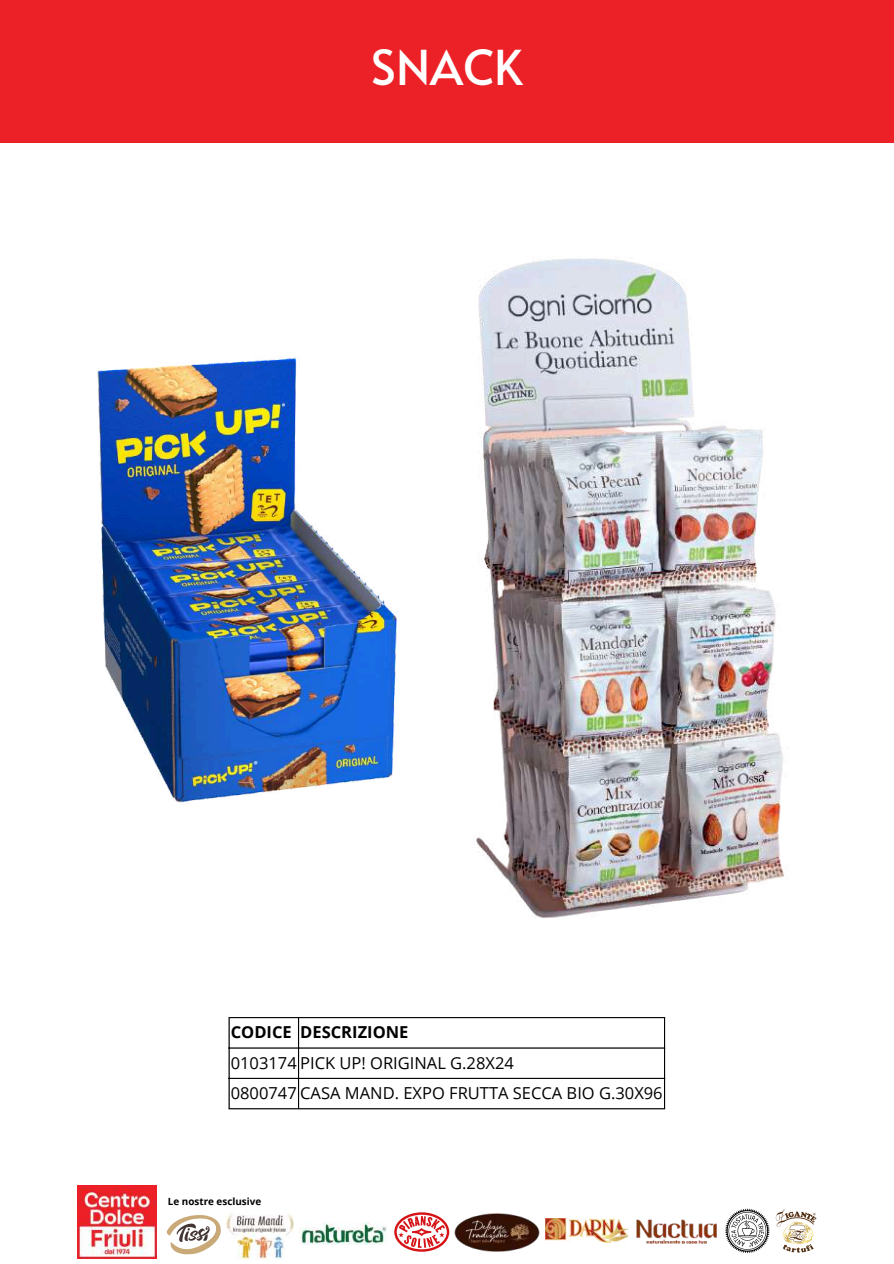
<style>
.page{position:relative;width:894px;height:1264px;background:#fff}
.page>*{position:absolute;margin:0;border:0;box-sizing:border-box;transform-origin:0 0}
.t1{font:48px "Alata";color:#fff}
.t2{font:16.5px/30.5px "Open Sans";color:#000}
.t3{font:700 16.5px "Open Sans";color:#000}
.t4{font:700 9.9px "Open Sans";color:#000}
</style>
<div class="page">
<div style="left:0;top:0;width:893px;height:143px;background:#ec2127"></div>
<img style="left:97px;top:356px;width:300px;height:447px">
<img style="left:226px;top:1214px;width:68px;height:45px">
<img style="left:299px;top:1222px;width:88px;height:22px">
<img style="left:454px;top:1213px;width:85px;height:38px">
<svg style="left:167px;top:1215px;width:54px;height:39px"></svg>
<svg style="left:394px;top:1212px;width:55px;height:39px"></svg>
<svg style="left:775px;top:1209px;width:41px;height:43px"></svg>
<svg style="left:725px;top:1208px;width:44px;height:45px"></svg>
<img style="left:636px;top:1219px;width:81px;height:25px">
<img style="left:545px;top:1218px;width:83px;height:24px">
<img style="left:78px;top:1185px;width:79px;height:73px">
<img style="left:476px;top:258px;width:312px;height:660px">
<hr style="left:228px;top:1018px;width:1px;height:90px;background:#000">
<hr style="left:298px;top:1018px;width:1px;height:90px;background:#000">
<hr style="left:663px;top:1018px;width:2px;height:90px;background:#000">
<hr style="left:228px;top:1017px;width:437px;height:1px;background:#000">
<hr style="left:228px;top:1047px;width:437px;height:1px;background:#000">
<hr style="left:228px;top:1077px;width:437px;height:1px;background:#000">
<hr style="left:228px;top:1108px;width:437px;height:1px;background:#000">
<h1 class="t1" style="left:371px;top:32px;width:153px">SNACK</h1>
<p class="t3" style="left:231px;top:1020px;width:179px">CODICE DESCRIZIONE</p>
<p class="t2" style="left:231px;top:1047px;width:433px">0103174 PICK UP! ORIGINAL G.28X24<br>0800747 CASA MAND. EXPO FRUTTA SECCA BIO G.30X96</p>
<p class="t4" style="left:168px;top:1194px;width:95px">Le nostre esclusive</p>
</div>
